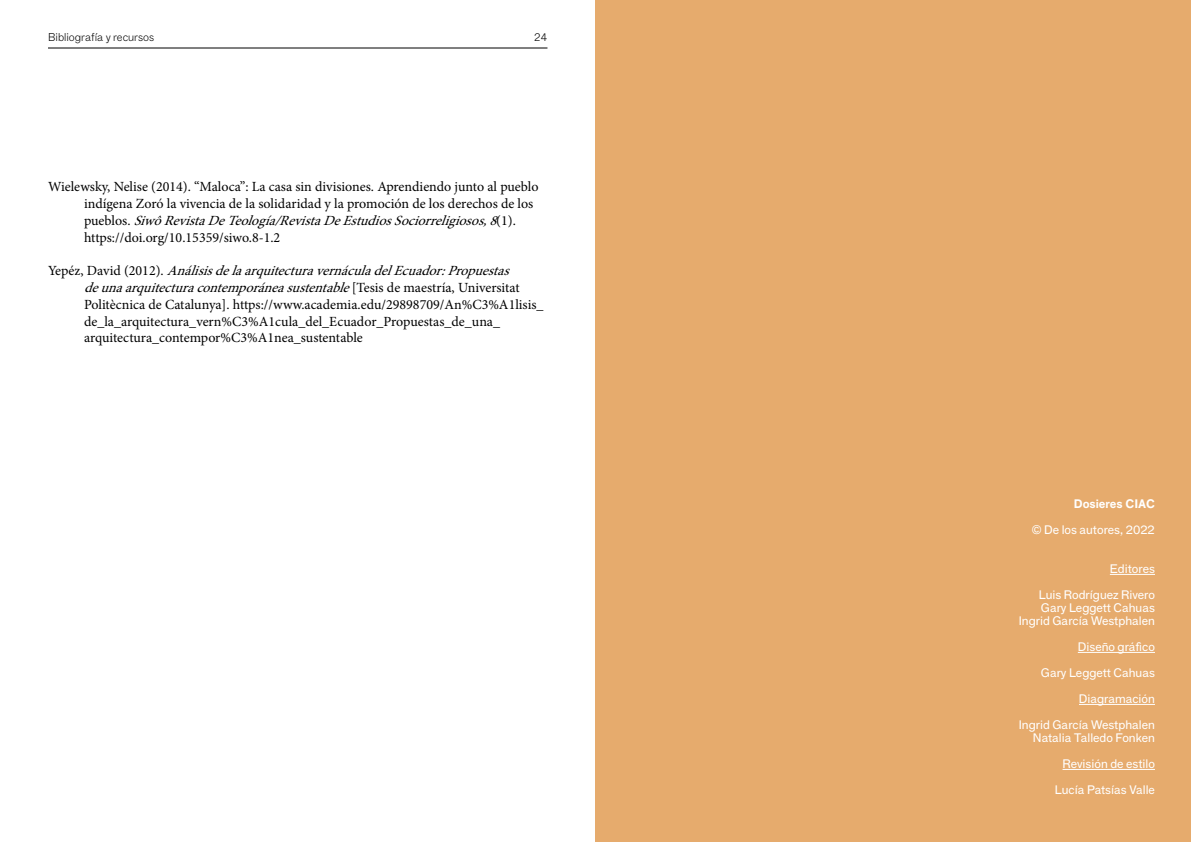
<style>
.page{position:relative;width:1191px;height:842px;background:#fff}
.page>*{position:absolute;margin:0;border:0;box-sizing:border-box;transform-origin:0 0}
.t1{font:14px/16.8px "Minion Pro";color:#000}
.t2{font:12px/26px "F Grotesk";color:#fff;text-align:right}
.t3{font:700 12px "F Grotesk";color:#fff}
.t4{font:100 11px "F Grotesk";color:#000}
.s1{font-style:italic}
</style>
<div class="page">
<div style="left:595px;top:0;width:596px;height:842px;background:#e6ab6d"></div>
<hr style="left:1109px;top:574px;width:46px;height:1px;background:#fff">
<hr style="left:1077px;top:652px;width:78px;height:1px;background:#fff">
<hr style="left:1079px;top:704px;width:76px;height:1px;background:#fff">
<hr style="left:1062px;top:769px;width:93px;height:1px;background:#fff">
<hr style="left:48px;top:48px;width:499px;height:1px;background:#000">
<p class="t4" style="left:48px;top:29px;width:108px">Bibliografía y recursos</p>
<p class="t4" style="left:534px;top:29px;width:15px">24</p>
<p class="t1" style="left:84px;top:178px;width:456px;text-indent:-36px">Wielewsky, Nelise (2014). “Maloca”: La casa sin divisiones. Aprendiendo junto al pueblo indígena Zoró la vivencia de la solidaridad y la promoción de los derechos de los p u e b l o s . <span class="s1">SiwôRevistaDeTeología/RevistaDeEstudiosSociorreligiosos,8</span>( 1 ) . https://doi.org/10.15359/siwo.8-1.2</p>
<p class="t1" style="left:84px;top:262px;width:461px;text-indent:-36px">Y e p é z , D a v i d ( 2 0 1 2 ) . <span class="s1">AnálisisdelaarquitecturavernáculadelEcuador:Propuestas deunaarquitecturacontemporáneasustentable</span>[ T e s i s d e m a e s t r í a , U n i v e r s i t a t Politècnica de Catalunya]. https://www.academia.edu/29898709/An%C3%A1lisis_ de_la_arquitectura_vern%C3%A1cula_del_Ecuador_Propuestas_de_una_ arquitectura_contempor%C3%A1nea_sustentable</p>
<p class="t3" style="left:1073px;top:495px;width:83px">Dosieres CIAC</p>
<p class="t2" style="left:1032px;top:516px;width:125px">© De los autores, 2022</p>
<p class="t2" style="left:1038px;top:555px;width:118px">Editores<br>Luis Rodríguez Rivero</p>
<p class="t2" style="left:1018px;top:601px;width:138px;line-height:13px">Gary Leggett Cahuas<br>Ingrid García Westphalen</p>
<p class="t2" style="left:1018px;top:633px;width:138px">Diseño gráfico<br>Gary Leggett Cahuas<br>Diagramación<br>Ingrid García Westphalen</p>
<p class="t2" style="left:1033px;top:724px;width:123px">Natalia Talledo Fonken<br>Revisión de estilo<br>Lucía Patsías Valle</p>
</div>
